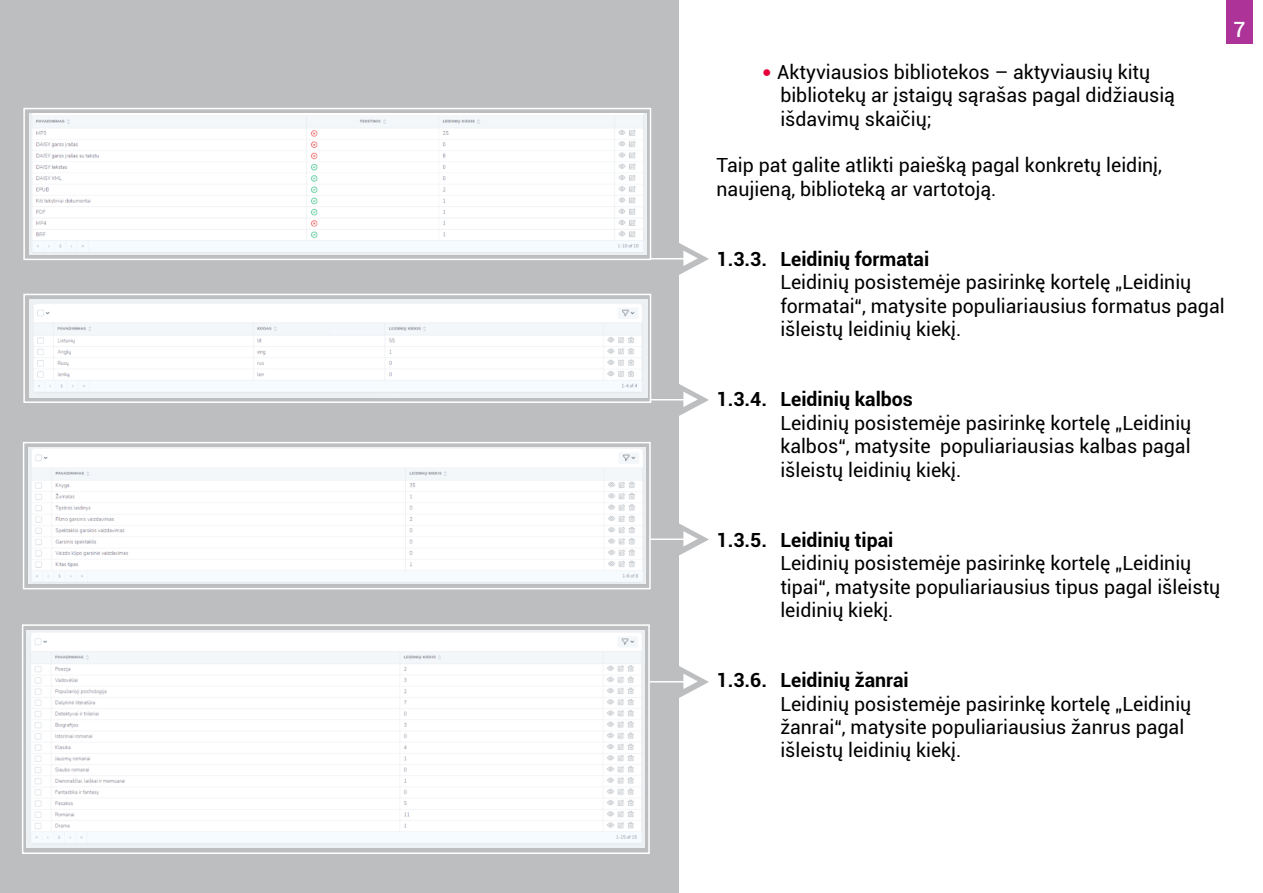
<style>
.page{position:relative;width:1263px;height:893px;background:#fff}
.page>*{position:absolute;margin:0;border:0;box-sizing:border-box;transform-origin:0 0}
.t1{font:500 21px "Roboto";color:#fff}
.t2{font:19.5px/23.4px "Roboto";color:#000}
.t3{font:700 19.5px "Roboto";color:#000}
.s1{font-family:"Tahoma";color:#e7003b}
</style>
<div class="page">
<div style="left:0;top:0;width:678px;height:893px;background:#bcbec0"></div>
<div style="left:1226px;top:0;width:26px;height:44px;background:#ae3399"></div>
<img style="left:29px;top:113px;width:618px;height:142px">
<div style="left:23px;top:108px;width:628px;height:152px;border:2px solid #fff"></div>
<svg style="left:677px;top:242px;width:32px;height:34px"></svg>
<hr style="left:650px;top:258px;width:46px;height:1px;background:#fff">
<svg style="left:677px;top:383px;width:32px;height:34px"></svg>
<hr style="left:650px;top:399px;width:46px;height:1px;background:#fff">
<div style="left:23px;top:294px;width:628px;height:109px;border:2px solid #fff"></div>
<img style="left:29px;top:299px;width:618px;height:98px">
<div style="left:23px;top:442px;width:628px;height:147px;border:2px solid #fff"></div>
<img style="left:29px;top:448px;width:616px;height:135px">
<svg style="left:678px;top:522px;width:31px;height:34px"></svg>
<hr style="left:650px;top:538px;width:46px;height:2px;background:#fff">
<div style="left:22px;top:624px;width:628px;height:230px;border:2px solid #fff"></div>
<img style="left:27px;top:630px;width:617px;height:218px">
<svg style="left:677px;top:665px;width:32px;height:34px"></svg>
<hr style="left:650px;top:681px;width:46px;height:1px;background:#fff">
<p class="t2" style="left:780px;top:59px;width:396px;text-indent:-18px"><span class="s1">•</span> Aktyviausios bibliotekos – aktyviausių kitų bibliotekų ar įstaigų sąrašas pagal didžiausią išdavimų skaičių;</p>
<p class="t2" style="left:716px;top:153px;width:447px">Taip pat galite atlikti paiešką pagal konkretų leidinį, naujieną, biblioteką ar vartotoją.</p>
<p class="t1" style="left:1233px;top:15px;width:13px">7</p>
<p class="t3" style="left:716px;top:245px;width:214px">1.3.3. Leidinių formatai</p>
<p class="t2" style="left:780px;top:270px;width:446px">Leidinių posistemėje pasirinkę kortelę „Leidinių formatai“, matysite populiariausius formatus pagal išleistų leidinių kiekį.</p>
<p class="t3" style="left:716px;top:386px;width:198px">1.3.4. Leidinių kalbos</p>
<p class="t2" style="left:780px;top:410px;width:412px;text-align:justify">Leidinių posistemėje pasirinkę kortelę „Leidinių kalbos“, matysite populiariausias kalbas pagal išleistų leidinių kiekį.</p>
<p class="t3" style="left:716px;top:526px;width:178px">1.3.5. Leidinių tipai</p>
<p class="t2" style="left:780px;top:551px;width:441px">Leidinių posistemėje pasirinkę kortelę „Leidinių tipai“, matysite populiariausius tipus pagal išleistų leidinių kiekį.</p>
<p class="t3" style="left:716px;top:666px;width:194px">1.3.6. Leidinių žanrai</p>
<p class="t2" style="left:780px;top:691px;width:412px">Leidinių posistemėje pasirinkę kortelę „Leidinių žanrai“, matysite populiariausius žanrus pagal išleistų leidinių kiekį.</p>
</div>
